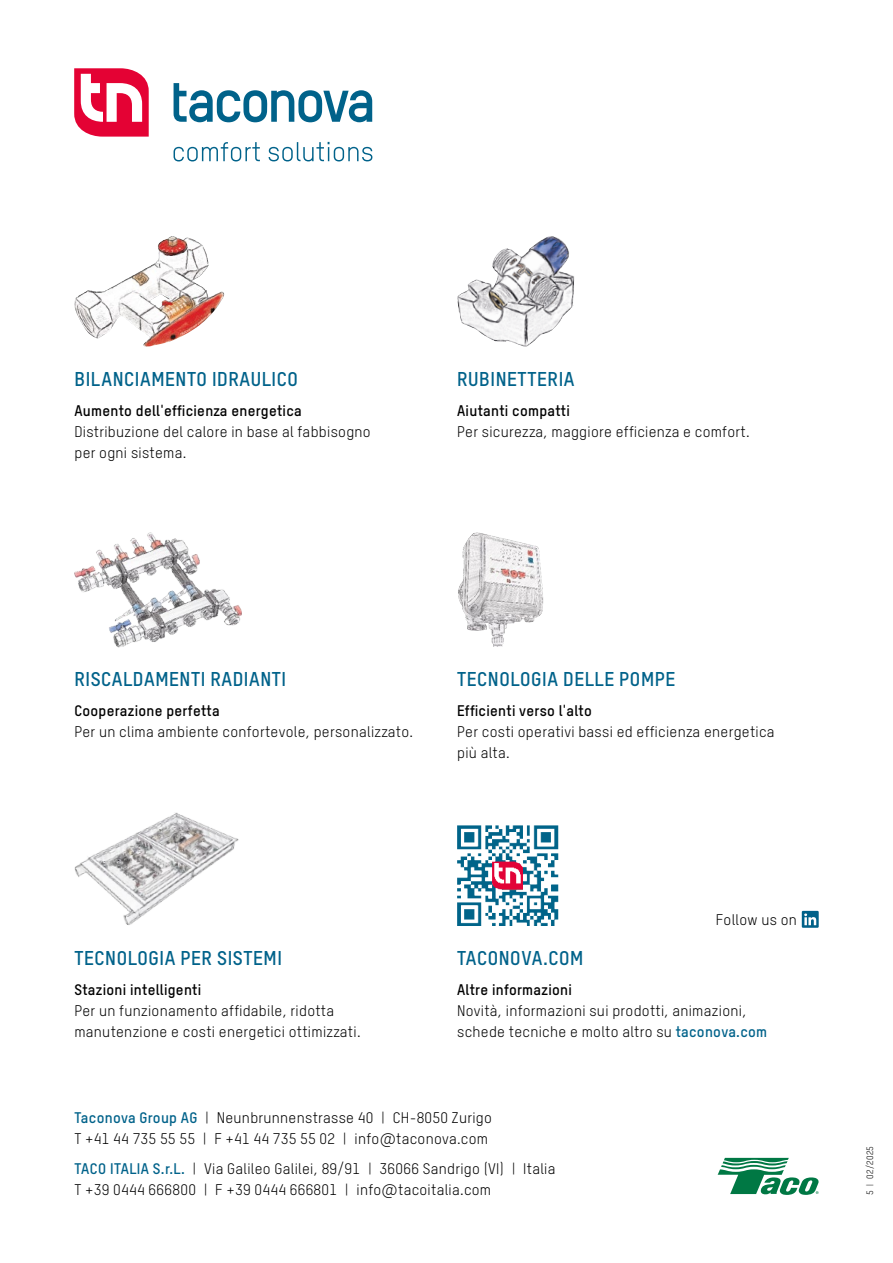
<style>
.page{position:relative;width:893px;height:1263px;background:#fff}
.page>*{position:absolute;margin:0;border:0;box-sizing:border-box;transform-origin:0 0}
.t1{font:19.5px "T Star Pro Bold";letter-spacing:.03em;color:#00628a}
.t2{font:15px/21px "T Star Pro Regular";letter-spacing:.02em;color:#000}
.t3{font:9px "T Star Pro Regular";letter-spacing:.02em;color:#000}
.s1{font-family:"T Star Pro Bold"}
.s2{font-family:"T Star Pro Bold";color:#00628a}
</style>
<div class="page">
<svg style="left:74px;top:68px;width:75px;height:69px"></svg>
<svg style="left:174px;top:83px;width:198px;height:39px"></svg>
<svg style="left:174px;top:142px;width:86px;height:19px"></svg>
<svg style="left:269px;top:142px;width:103px;height:19px"></svg>
<svg style="left:718px;top:1158px;width:101px;height:37px"></svg>
<img style="left:74px;top:236px;width:150px;height:111px">
<img style="left:74px;top:532px;width:167px;height:115px">
<img style="left:74px;top:812px;width:165px;height:113px">
<img style="left:457px;top:237px;width:91px;height:63px">
<svg style="left:467px;top:532px;width:10px;height:9px"></svg>
<img style="left:457px;top:825px;width:101px;height:100px">
<svg style="left:802px;top:911px;width:17px;height:17px"></svg>
<p class="t1" style="left:75px;top:364px;width:225px">BILANCIAMENTO IDRAULICO</p>
<p class="t2" style="left:74px;top:399px;width:298px"><span class="s1">Aumento dell'efficienza energetica<br></span>Distribuzione del calore in base al fabbisogno per ogni sistema.</p>
<p class="t1" style="left:457px;top:364px;width:119px">RUBINETTERIA</p>
<p class="t2" style="left:457px;top:399px;width:294px"><span class="s1">Aiutanti compatti<br></span>Per sicurezza, maggiore efficienza e comfort.</p>
<p class="t1" style="left:75px;top:665px;width:213px">RISCALDAMENTI RADIANTI</p>
<p class="t2" style="left:74px;top:699px;width:340px"><span class="s1">Cooperazione perfetta<br></span>Per un clima ambiente confortevole, personalizzato.</p>
<p class="t1" style="left:457px;top:665px;width:220px">TECNOLOGIA DELLE POMPE</p>
<p class="t2" style="left:457px;top:699px;width:319px"><span class="s1">Efficienti verso l'alto<br></span>Per costi operativi bassi ed efficienza energetica più alta.</p>
<p class="t1" style="left:75px;top:943px;width:209px">TECNOLOGIA PER SISTEMI</p>
<p class="t2" style="left:74px;top:978px;width:288px"><span class="s1">Stazioni intelligenti<br></span>Per un funzionamento affidabile, ridotta manutenzione e costi energetici ottimizzati.</p>
<p class="t2" style="left:716px;top:909px;width:82px">Follow us on</p>
<p class="t1" style="left:457px;top:943px;width:128px">TACONOVA.COM</p>
<p class="t2" style="left:457px;top:978px;width:312px"><span class="s1">Altre informazioni<br></span>Novità, informazioni sui prodotti, animazioni, schede tecniche e molto altro su <span class="s2">taconova.com</span></p>
<p class="t2" style="left:74px;top:1106px;width:419px"><span class="s2">Taconova Group AG</span> | Neunbrunnenstrasse 40 | CH-8050 Zurigo<br>T +41 44 735 55 55 | F +41 44 735 55 02 | info@taconova.com</p>
<p class="t2" style="left:74px;top:1157px;width:483px"><span class="s2">TACO ITALIA S.r.L.</span> | Via Galileo Galilei, 89/91 | 36066 Sandrigo (VI) | Italia<br>T +39 0444 666800 | F +39 0444 666801 | info@tacoitalia.com</p>
<p class="t3" style="left:864px;top:1195px;width:50px;rotate:-90deg">5 | 02/2025</p>
</div>
